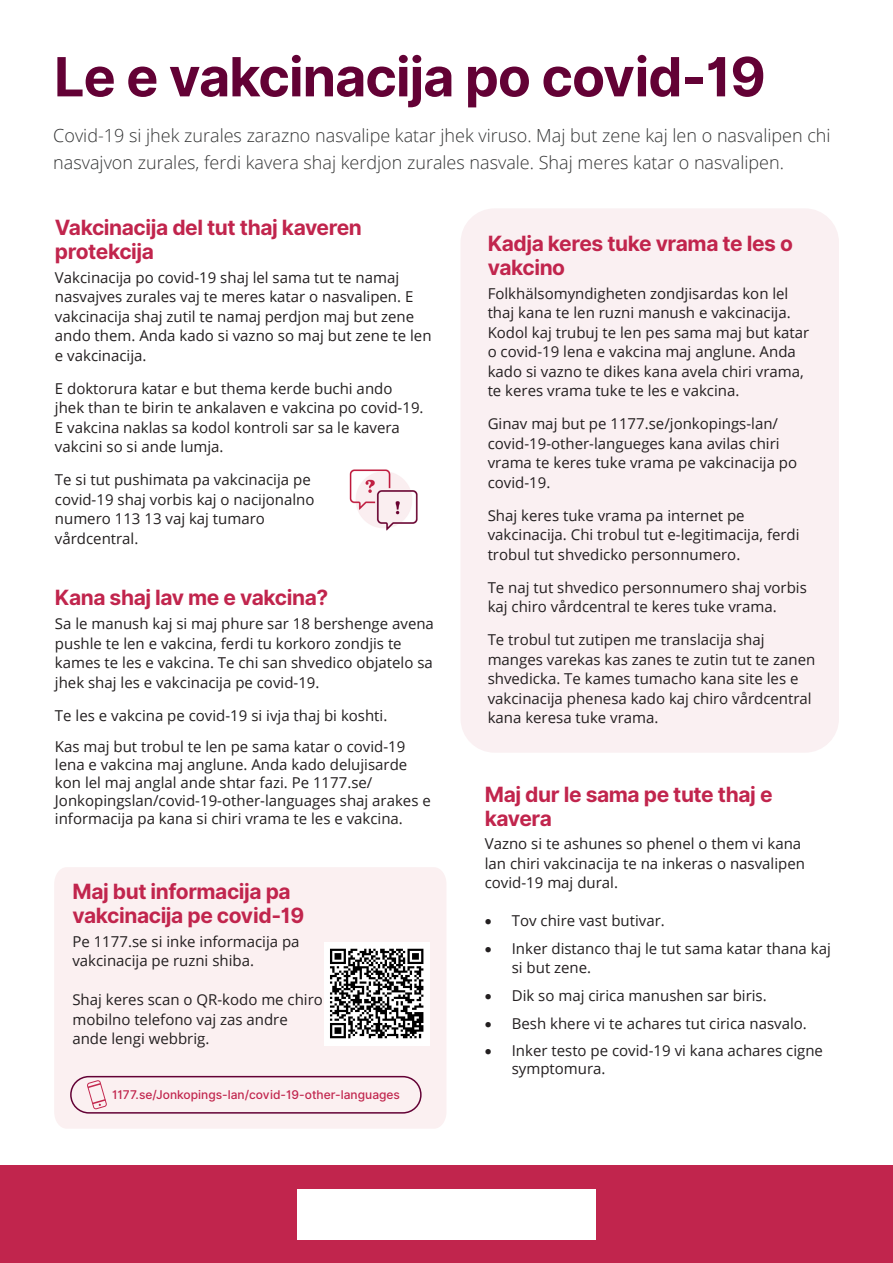
<style>
.page{position:relative;width:893px;height:1263px;background:#fff}
.page>*{position:absolute;margin:0;border:0;box-sizing:border-box;transform-origin:0 0}
.Huvudrubrik{font:700 54px "Inter";letter-spacing:-.02em;color:#630135}
.Mellanrubrik{font:700 21px/24px "Inter";letter-spacing:-.02em;color:#c1254d}
.Ingress{font:300 18px/27px "Open Sans";color:#333434}
.Brödtext{font:15px/19.5px "Open Sans";color:#231f20}
.t1{font:500 12px "Inter";color:#c1254d}
</style>
<div class="page">
<div style="left:0;top:1165px;width:893px;height:98px;background:#c1254d"></div>
<div style="left:298px;top:1189px;width:297px;height:50px;background:#fff"></div>
<img style="left:349px;top:469px;width:69px;height:62px">
<div style="left:460px;top:208px;width:379px;height:545px;background:#faf0f2;border-radius:34px"></div>
<div style="left:54px;top:867px;width:392px;height:262px;background:#fbf0f1"></div>
<div style="left:70px;top:1076px;width:352px;height:37px;border:2px solid #630135;border-radius:18px"></div>
<svg style="left:86px;top:1080px;width:21px;height:29px"></svg>
<img style="left:324px;top:942px;width:105px;height:103px">
<p class="Huvudrubrik" style="left:54px;top:37px;width:713px">Le e vakcinacija po covid-19</p>
<p class="Ingress" style="left:53px;top:122px;width:779px">Covid-19 si jhek zurales zarazno nasvalipe katar jhek viruso. Maj but zene kaj len o nasvalipen chi nasvajvon zurales, ferdi kavera shaj kerdjon zurales nasvale. Shaj meres katar o nasvalipen.</p>
<p class="Mellanrubrik" style="left:55px;top:216px;width:308px">Vakcinacija del tut thaj kaveren protekcija</p>
<p class="Brödtext" style="left:55px;top:267px;width:378px">Vakcinacija po covid-19 shaj lel sama tut te namaj nasvajves zurales vaj te meres katar o nasvalipen. E vakcinacija shaj zutil te namaj perdjon maj but zene ando them. Anda kado si vazno so maj but zene te len e vakcinacija.</p>
<p class="Brödtext" style="left:55px;top:378px;width:370px">E doktorura katar e but thema kerde buchi ando jhek than te birin te ankalaven e vakcina po covid-19.<br>E vakcina naklas sa kodol kontroli sar sa le kavera vakcini so si ande lumja.</p>
<p class="Brödtext" style="left:55px;top:470px;width:261px">Te si tut pushimata pa vakcinacija pe covid-19 shaj vorbis kaj o nacijonalno numero 113 13 vaj kaj tumaro vårdcentral.</p>
<p class="Mellanrubrik" style="left:55px;top:586px;width:275px">Kana shaj lav me e vakcina?</p>
<p class="Brödtext" style="left:55px;top:614px;width:381px">Sa le manush kaj si maj phure sar 18 bershenge avena pushle te len e vakcina, ferdi tu korkoro zondjis te kames te les e vakcina. Te chi san shvedico objatelo sa jhek shaj les e vakcinacija pe covid-19.</p>
<p class="Brödtext" style="left:55px;top:705px;width:334px">Te les e vakcina pe covid-19 si ivja thaj bi koshti.</p>
<p class="Brödtext" style="left:55px;top:737px;width:377px;line-height:18px">Kas maj but trobul te len pe sama katar o covid-19 lena e vakcina maj anglune. Anda kado delujisarde kon lel maj anglal ande shtar fazi. Pe 1177.se/ Jonkopingslan/covid-19-other-languages shaj arakes e informacija pa kana si chiri vrama te les e vakcina.</p>
<p class="Mellanrubrik" style="left:72px;top:880px;width:233px">Maj but informacija pa vakcinacija pe covid-19</p>
<p class="Brödtext" style="left:72px;top:931px;width:229px">Pe 1177.se si inke informacija pa vakcinacija pe ruzni shiba.</p>
<p class="Brödtext" style="left:72px;top:990px;width:252px">Shaj keres scan o QR-kodo me chiro</p>
<p class="Brödtext" style="left:72px;top:1009px;width:217px">mobilno telefono vaj zas andre</p>
<p class="Brödtext" style="left:72px;top:1029px;width:138px">ande lengi webbrig.</p>
<p class="t1" style="left:112px;top:1086px;width:289px">1177.se/Jonkopings-lan/covid-19-other-languages</p>
<p class="Mellanrubrik" style="left:488px;top:232px;width:307px">Kadja keres tuke vrama te les o vakcino</p>
<p class="Brödtext" style="left:488px;top:283px;width:323px">Folkhälsomyndigheten zondjisardas kon lel thaj kana te len ruzni manush e vakcinacija.<br>Kodol kaj trubuj te len pes sama maj but katar o covid-19 lena e vakcina maj anglune. Anda kado si vazno te dikes kana avela chiri vrama, te keres vrama tuke te les e vakcina.</p>
<p class="Brödtext" style="left:488px;top:414px;width:311px">Ginav maj but pe 1177.se/jonkopings-lan/ covid-19-other-langueges kana avilas chiri vrama te keres tuke vrama pe vakcinacija po covid-19.</p>
<p class="Brödtext" style="left:488px;top:505px;width:313px">Shaj keres tuke vrama pa internet pe vakcinacija. Chi trobul tut e-legitimacija, ferdi trobul tut shvedicko personnumero.</p>
<p class="Brödtext" style="left:488px;top:577px;width:321px">Te naj tut shvedico personnumero shaj vorbis kaj chiro vårdcentral te keres tuke vrama.</p>
<p class="Brödtext" style="left:488px;top:630px;width:329px">Te trobul tut zutipen me translacija shaj manges varekas kas zanes te zutin tut te zanen shvedicka. Te kames tumacho kana site les e vakcinacija phenesa kado kaj chiro vårdcentral kana keresa tuke vrama.</p>
<p class="Mellanrubrik" style="left:485px;top:782px;width:289px">Maj dur le sama pe tute thaj e kavera</p>
<p class="Brödtext" style="left:485px;top:834px;width:322px">Vazno si te ashunes so phenel o them vi kana lan chiri vakcinacija te na inkeras o nasvalipen covid-19 maj dural.</p>
<p class="Brödtext" style="left:485px;top:910px;width:182px">• Tov chire vast butivar.</p>
<p class="Brödtext" style="left:512px;top:938px;width:321px;text-indent:-27px">• Inker distanco thaj le tut sama katar thana kaj si but zene.</p>
<p class="Brödtext" style="left:485px;top:986px;width:284px">• Dik so maj cirica manushen sar biris.</p>
<p class="Brödtext" style="left:485px;top:1014px;width:324px">• Besh khere vi te achares tut cirica nasvalo.</p>
<p class="Brödtext" style="left:512px;top:1041px;width:313px;line-height:18px;text-indent:-27px">• Inker testo pe covid-19 vi kana achares cigne symptomura.</p>
</div>
